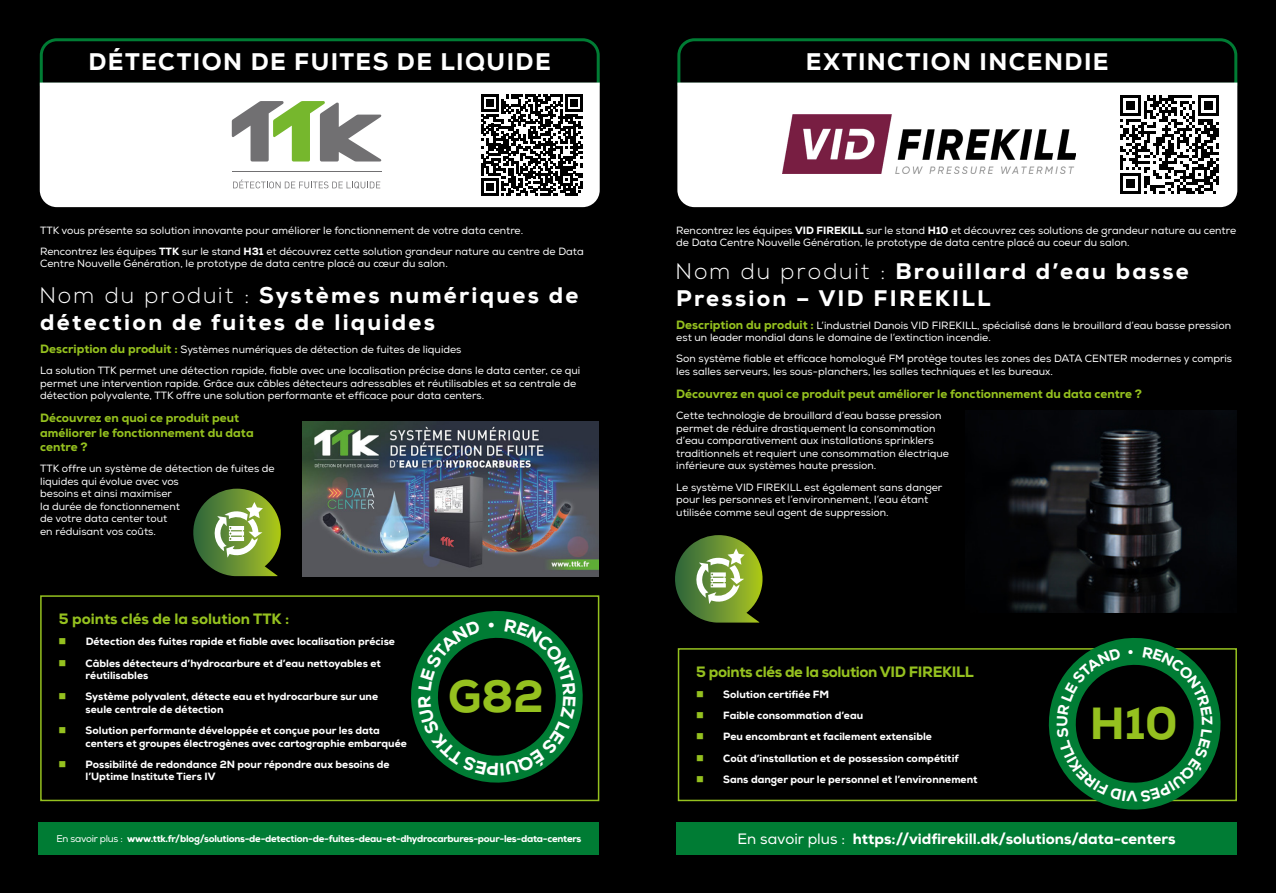
<style>
.page{position:relative;width:1276px;height:893px;background:#fff}
.page>*{position:absolute;margin:0;border:0;box-sizing:border-box;transform-origin:0 0}
.t1{font:800 45px "Nexa";color:#95c11f}
.t2{font:800 24px "Nexa";letter-spacing:.06em;color:#fff}
.t3{font:800 22.5px/27px "Nexa";letter-spacing:.1em;color:#fff}
.t4{font:800 15px "Nexa";color:#fff}
.t5{font:800 15px "Nexa";letter-spacing:-.025em;color:#95c11f}
.t6{font:800 15px "Nexa";color:#95c11f}
.t7{font:800 12px/14.4px "Nexa";color:#95c11f}
.t8{font:10.5px/12.6px "Nexa";color:#fff}
.t9{font:800 10.5px/21.1px "Nexa";color:#fff}
.t10{font:800 9.75px "Nexa";letter-spacing:-.025em;color:#fff}
.s1{font-weight:800}
.s2{font-weight:300}
.s3{font-weight:800;font-size:12px;color:#95c11f}
.s4{font-weight:400}
</style>
<div class="page">
<div style="left:0;top:0;width:638px;height:893px;background:#000"></div>
<div style="left:638px;top:0;width:638px;height:893px;background:#000"></div>
<svg style="left:677px;top:38px;width:561px;height:49px"></svg>
<div style="left:677px;top:83px;width:560px;height:124px;background:#fff"></div>
<div style="left:676px;top:822px;width:561px;height:33px;background:#007c34"></div>
<div style="left:1112px;top:88px;width:114px;height:114px;background:#fff"></div>
<svg style="left:1120px;top:95px;width:99px;height:99px"></svg>
<div style="left:678px;top:648px;width:559px;height:153px;border:2px solid #95c11f"></div>
<img style="left:782px;top:114px;width:294px;height:59px">
<img style="left:1007px;top:410px;width:230px;height:202px">
<svg style="left:1015px;top:604px;width:222px;height:206px"></svg>
<svg style="left:675px;top:535px;width:88px;height:88px"></svg>
<svg style="left:39px;top:38px;width:561px;height:49px"></svg>
<div style="left:40px;top:83px;width:560px;height:124px;background:#fff"></div>
<div style="left:39px;top:822px;width:560px;height:33px;background:#007c34"></div>
<div style="left:475px;top:88px;width:114px;height:114px;background:#fff"></div>
<svg style="left:481px;top:94px;width:102px;height:102px"></svg>
<div style="left:40px;top:595px;width:559px;height:206px;border:2px solid #95c11f"></div>
<svg style="left:193px;top:489px;width:88px;height:87px"></svg>
<svg style="left:232px;top:101px;width:150px;height:61px;background:#afbaa4"></svg>
<svg style="left:233px;top:179px;width:147px;height:10px"></svg>
<hr style="left:232px;top:171px;width:149px;height:1px;background:#717072">
<img style="left:303px;top:421px;width:295px;height:155px">
<svg style="left:377px;top:595px;width:223px;height:198px"></svg>
<svg style="left:1056px;top:646px;width:156px;height:156px"></svg>
<svg style="left:418px;top:619px;width:158px;height:157px"></svg>
<h2 class="t2" style="left:88px;top:47px;width:464px">DÉTECTION DE FUITES DE LIQUIDE</h2>
<p class="t8" style="left:40px;top:220px;width:545px;line-height:21.1px">TTK vous présente sa solution innovante pour améliorer le fonctionnement de votre data centre.<br>Rencontrez les équipes <span class="s1">TTK</span> sur le stand <span class="s1">H31</span> et découvrez cette solution grandeur nature au centre de Data</p>
<p class="t8" style="left:40px;top:258px;width:409px">Centre Nouvelle Génération, le prototype de data centre placé au cœur du salon.</p>
<h3 class="t3" style="left:40px;top:282px;width:540px"><span class="s2">Nom du produit :</span> Systèmes numériques de détection de fuites de liquides</h3>
<p class="t8" style="left:40px;top:339px;width:542px;line-height:21.1px"><span class="s3">Description du produit :</span> Systèmes numériques de détection de fuites de liquides<br>La solution TTK permet une détection rapide, fiable avec une localisation précise dans le data center, ce qui</p>
<p class="t8" style="left:40px;top:377px;width:537px">permet une intervention rapide. Grâce aux câbles détecteurs adressables et réutilisables et sa centrale de détection polyvalente, TTK offre une solution performante et efficace pour data centers.</p>
<p class="t7" style="left:40px;top:411px;width:215px">Découvrez en quoi ce produit peut améliorer le fonctionnement du data centre ?</p>
<p class="t8" style="left:40px;top:462px;width:236px">TTK offre un système de détection de fuites de liquides qui évolue avec vos<br>besoins et ainsi maximiser<br>la durée de fonctionnement<br>de votre data center tout<br>en réduisant vos coûts.</p>
<h3 class="t6" style="left:59px;top:610px;width:232px">5 points clés de la solution TTK :</h3>
<p class="t9" style="left:86px;top:631px;width:311px">Détection des fuites rapide et fiable avec localisation précise<br>Câbles détecteurs d’hydrocarbure et d’eau nettoyables et</p>
<p class="t9" style="left:86px;top:665px;width:294px">réutilisables<br>Système polyvalent, détecte eau et hydrocarbure sur une</p>
<p class="t9" style="left:86px;top:699px;width:296px">seule centrale de détection<br>Solution performante développée et conçue pour les data</p>
<p class="t9" style="left:86px;top:732px;width:323px">centers et groupes électrogènes avec cartographie embarquée<br>Possibilité de redondance 2N pour répondre aux besoins de</p>
<p class="t9" style="left:86px;top:766px;width:131px">l’Uptime Institute Tiers IV</p>
<h1 class="t1" style="left:448px;top:668px;width:97px">G82</h1>
<p class="t10" style="left:57px;top:832px;width:526px"><span class="s4">En savoir plus :</span> www.ttk.fr/blog/solutions-de-detection-de-fuites-deau-et-dhydrocarbures-pour-les-data-centers</p>
<h2 class="t2" style="left:806px;top:47px;width:304px">EXTINCTION INCENDIE</h2>
<p class="t8" style="left:676px;top:224px;width:561px">Rencontrez les équipes <span class="s1">VID FIREKILL</span> sur le stand <span class="s1">H10</span> et découvrez ces solutions de grandeur nature au centre de Data Centre Nouvelle Génération, le prototype de data centre placé au coeur du salon.</p>
<h3 class="t3" style="left:676px;top:258px;width:514px"><span class="s2">Nom du produit :</span> Brouillard d’eau basse<br>Pression – VID FIREKILL</h3>
<p class="t8" style="left:676px;top:319px;width:556px"><span class="s3">Description du produit :</span> L’industriel Danois VID FIREKILL, spécialisé dans le brouillard d’eau basse pression est un leader mondial dans le domaine de l’extinction incendie.</p>
<p class="t8" style="left:676px;top:353px;width:557px">Son système fiable et efficace homologué FM protège toutes les zones des DATA CENTER modernes y compris les salles serveurs, les sous-planchers, les salles techniques et les bureaux.</p>
<p class="t7" style="left:676px;top:387px;width:467px">Découvrez en quoi ce produit peut améliorer le fonctionnement du data centre ?</p>
<p class="t8" style="left:676px;top:409px;width:274px">Cette technologie de brouillard d’eau basse pression permet de réduire drastiquement la consommation d’eau comparativement aux installations sprinklers traditionnels et requiert une consommation électrique inférieure aux systèmes haute pression.</p>
<p class="t8" style="left:676px;top:481px;width:268px">Le système VID FIREKILL est également sans danger pour les personnes et l’environnement, l’eau étant utilisée comme seul agent de suppression.</p>
<h3 class="t5" style="left:696px;top:662px;width:279px">5 points clés de la solution VID FIREKILL</h3>
<p class="t9" style="left:723px;top:684px;width:256px">Solution certifiée FM<br>Faible consommation d’eau<br>Peu encombrant et facilement extensible<br>Coût d’installation et de possession compétitif Sans danger pour le personnel et l’environnement</p>
<h1 class="t1" style="left:1089px;top:695px;width:89px">H10</h1>
<h3 class="t4" style="left:737px;top:829px;width:439px"><span class="s4">En savoir plus :</span> https://vidfirekill.dk/solutions/data-centers</h3>
</div>
